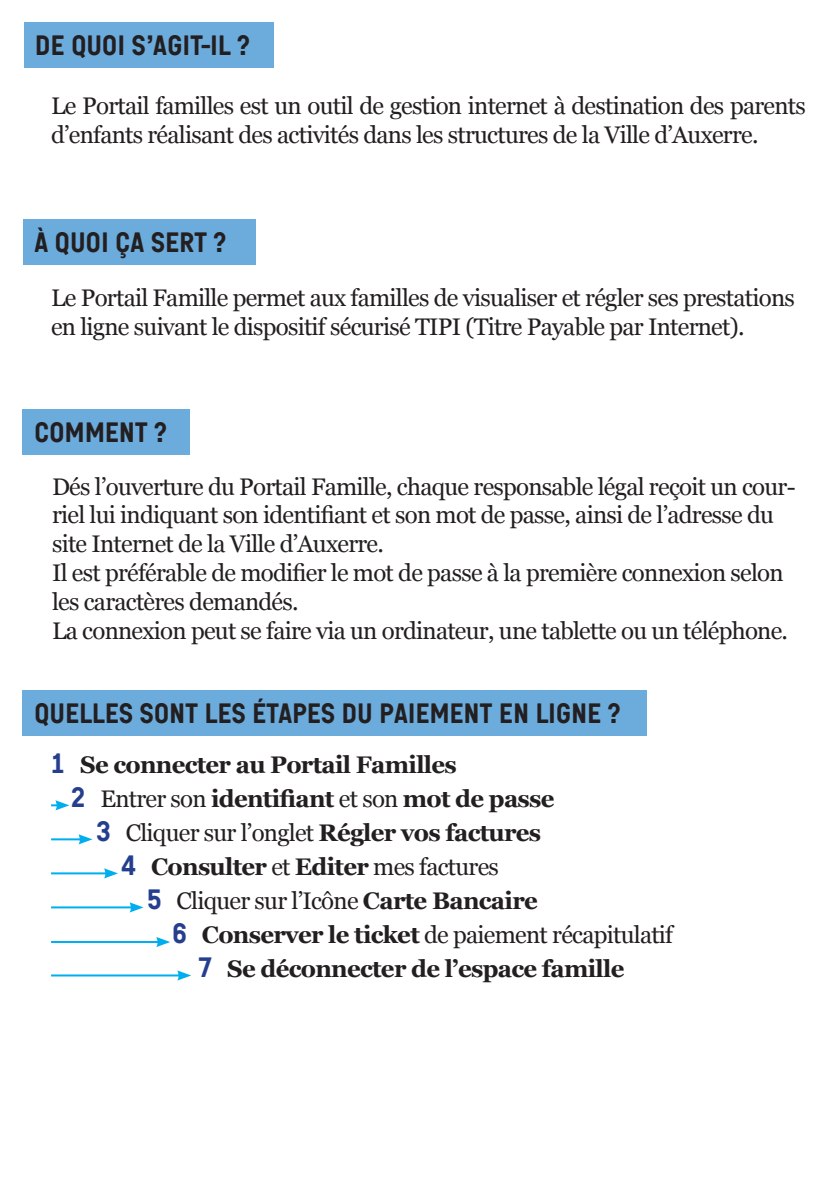
<style>
.page{position:relative;width:840px;height:1191px;background:#fff}
.page>*{position:absolute;margin:0;border:0;box-sizing:border-box;transform-origin:0 0}
.t1{font:28px "Auxerrenormal";letter-spacing:-.01em;color:#231f20}
.t2{font:24px/28.8px "Georgia";letter-spacing:-.03em;color:#231f20}
.t3{font:700 24px "Georgia";letter-spacing:-.03em;color:#231f20}
.s1{font-family:"Auxerrenormal";font-weight:400;font-size:28px;color:#253f8e}
.s2{font-weight:400}
.s3{font-family:"Auxerrenormal";font-size:28px;color:#253f8e}
.s4{font-weight:700}
</style>
<div class="page">
<div style="left:24px;top:23px;width:249px;height:45px;background:#6cacdd"></div>
<div style="left:23px;top:220px;width:232px;height:45px;background:#6cacdd"></div>
<div style="left:23px;top:410px;width:167px;height:45px;background:#6cacdd"></div>
<div style="left:23px;top:690px;width:623px;height:45px;background:#6cacdd"></div>
<svg style="left:51px;top:800px;width:18px;height:10px"></svg>
<hr style="left:51px;top:838px;width:30px;height:2px;background:#00aeef">
<svg style="left:78px;top:834px;width:14px;height:10px"></svg>
<hr style="left:51px;top:872px;width:56px;height:2px;background:#00aeef">
<svg style="left:104px;top:868px;width:14px;height:10px"></svg>
<hr style="left:51px;top:906px;width:82px;height:2px;background:#00aeef">
<svg style="left:129px;top:902px;width:14px;height:10px"></svg>
<hr style="left:51px;top:941px;width:108px;height:2px;background:#00aeef">
<svg style="left:156px;top:937px;width:14px;height:10px"></svg>
<hr style="left:51px;top:974px;width:129px;height:2px;background:#00aeef">
<svg style="left:177px;top:970px;width:14px;height:10px"></svg>
<p class="t1" style="left:35px;top:31px;width:216px">DE QUOI S’AGIT-IL ?</p>
<p class="t2" style="left:51px;top:92px;width:755px">Le Portail familles est un outil de gestion internet à destination des parents d’enfants réalisant des activités dans les structures de la Ville d’Auxerre.</p>
<p class="t1" style="left:34px;top:228px;width:193px">À QUOI ÇA SERT ?</p>
<p class="t2" style="left:51px;top:284px;width:744px">Le Portail Famille permet aux familles de visualiser et régler ses prestations en ligne suivant le dispositif sécurisé TIPI (Titre Payable par Internet).</p>
<p class="t1" style="left:34px;top:418px;width:134px">COMMENT ?</p>
<p class="t2" style="left:52px;top:472px;width:744px">Dés l’ouverture du Portail Famille, chaque responsable légal reçoit un cour&shy;riel lui indiquant son identifiant et son mot de passe, ainsi de l’adresse du site Internet de la Ville d’Auxerre.</p>
<p class="t2" style="left:52px;top:559px;width:732px">Il est préférable de modifier le mot de passe à la première connexion selon les caractères demandés.</p>
<p class="t2" style="left:52px;top:616px;width:737px">La connexion peut se faire via un ordinateur, une tablette ou un téléphone.</p>
<p class="t1" style="left:34px;top:698px;width:587px">QUELLES SONT LES ÉTAPES DU PAIEMENT EN LIGNE ?</p>
<p class="t3" style="left:51px;top:749px;width:407px"><span class="s1">1</span> Se connecter au Portail Familles</p>
<p class="t3" style="left:71px;top:783px;width:485px"><span class="s1">2</span> <span class="s2">Entrer son</span> identifiant <span class="s2">et son</span> mot de passe</p>
<p class="t2" style="left:96px;top:819px;width:446px"><span class="s3">3</span> Cliquer sur l’onglet <span class="s4">Régler vos factures</span></p>
<p class="t3" style="left:122px;top:851px;width:378px"><span class="s1">4</span> Consulter <span class="s2">et</span> Editer <span class="s2">mes factures</span></p>
<p class="t2" style="left:147px;top:887px;width:392px"><span class="s3">5</span> Cliquer sur l’Icône <span class="s4">Carte Bancaire</span></p>
<p class="t2" style="left:172px;top:921px;width:502px"><span class="s3">6</span> <span class="s4">Conserver le ticket</span> de paiement récapitulatif</p>
<p class="t3" style="left:198px;top:953px;width:428px"><span class="s1">7</span> Se déconnecter de l’espace famille</p>
</div>
